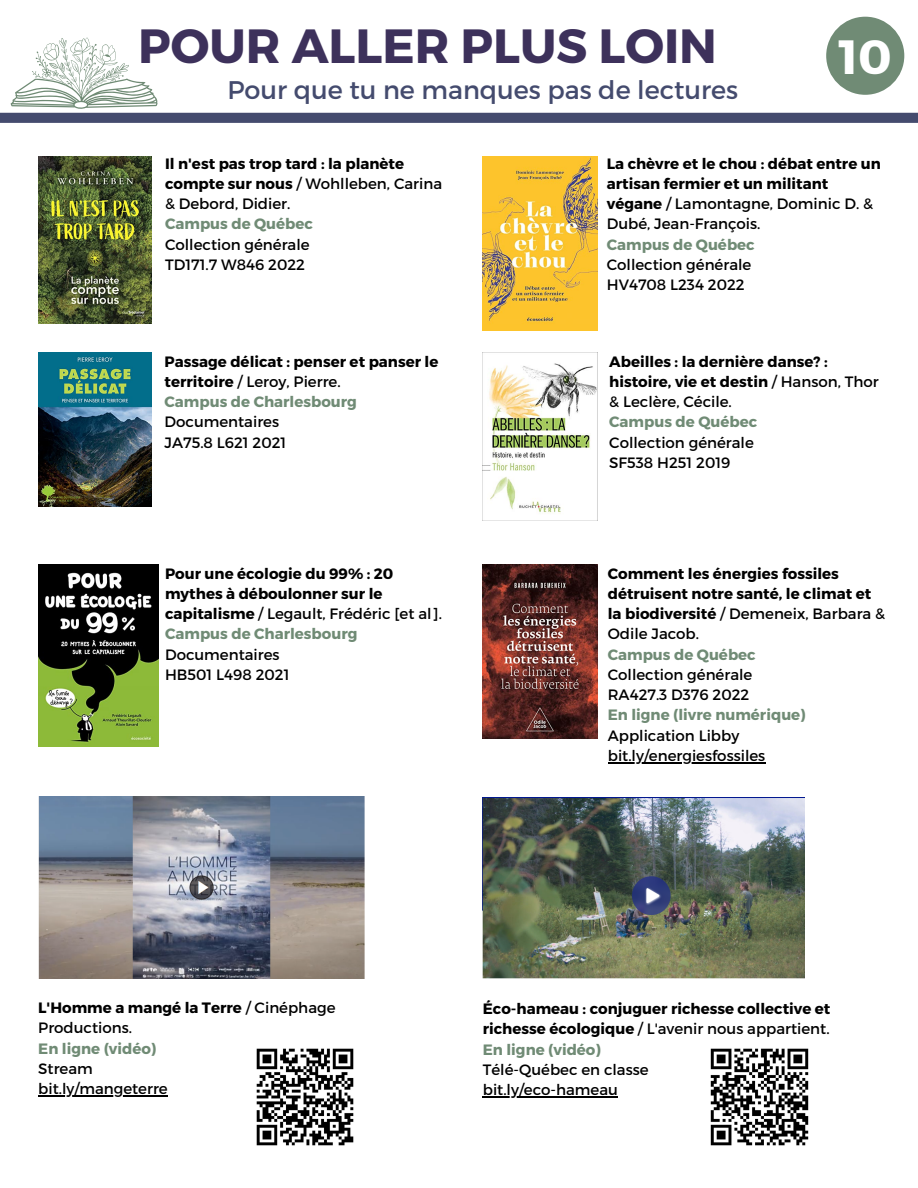
<style>
.page{position:relative;width:918px;height:1188px;background:#fff}
.page>*{position:absolute;margin:0;border:0;box-sizing:border-box;transform-origin:0 0}
.t1{font:700 48px "Montserrat";color:#3d315b}
.t2{font:700 48px "Montserrat";color:#fff}
.t3{font:25.5px "Montserrat";color:#444b6e}
.t4{font:700 15px/20.2px "Montserrat";color:#000}
.t5{font:15px/20.2px "Montserrat";color:#000}
.t6{font:700 15px "Montserrat";color:#708b75}
.s1{font-weight:400}
.s2{font-weight:700}
</style>
<div class="page">
<div style="left:826px;top:17px;width:78px;height:78px;background:#708b75;border-radius:50%"></div>
<div style="left:0;top:113px;width:918px;height:10px;background:#444b6e"></div>
<svg style="left:11px;top:37px;width:147px;height:72px"></svg>
<img style="left:38px;top:157px;width:114px;height:166px">
<img style="left:38px;top:352px;width:114px;height:155px">
<img style="left:483px;top:157px;width:115px;height:174px">
<img style="left:483px;top:352px;width:115px;height:168px">
<img style="left:483px;top:564px;width:115px;height:175px">
<img style="left:38px;top:564px;width:121px;height:183px">
<img style="left:256px;top:1048px;width:98px;height:98px">
<img style="left:38px;top:797px;width:327px;height:182px">
<hr style="left:608px;top:762px;width:157px;height:1px;background:#000">
<hr style="left:38px;top:1095px;width:130px;height:1px;background:#000">
<img style="left:483px;top:797px;width:322px;height:181px">
<img style="left:710px;top:1048px;width:99px;height:98px">
<hr style="left:483px;top:1096px;width:135px;height:1px;background:#000">
<p class="t1" style="left:138px;top:15px;width:580px">POUR ALLER PLUS LOIN</p>
<p class="t2" style="left:839px;top:26px;width:55px">10</p>
<p class="t3" style="left:227px;top:73px;width:512px">Pour que tu ne manques pas de lectures</p>
<p class="t4" style="left:165px;top:152px;width:279px">Il n'est pas trop tard : la planète compte sur nous <span class="s1">/ Wohlleben, Carina &amp; Debord, Didier.</span></p>
<p class="t6" style="left:165px;top:214px;width:149px">Campus de Québec</p>
<p class="t5" style="left:165px;top:233px;width:146px">Collection générale</p>
<p class="t5" style="left:165px;top:254px;width:141px">TD171.7 W846 2022</p>
<p class="t4" style="left:165px;top:350px;width:275px">Passage délicat : penser et panser le territoire <span class="s1">/ Leroy, Pierre.</span></p>
<p class="t6" style="left:165px;top:392px;width:194px">Campus de Charlesbourg</p>
<p class="t5" style="left:165px;top:411px;width:116px">Documentaires</p>
<p class="t5" style="left:165px;top:431px;width:123px">JA75.8 L621 2021</p>
<p class="t4" style="left:165px;top:562px;width:278px">Pour une écologie du 99% : 20 mythes à déboulonner sur le capitalisme <span class="s1">/ Legault, Frédéric [et al].</span></p>
<p class="t6" style="left:165px;top:624px;width:194px">Campus de Charlesbourg</p>
<p class="t5" style="left:165px;top:643px;width:116px">Documentaires</p>
<p class="t5" style="left:165px;top:664px;width:126px">HB501 L498 2021</p>
<p class="t4" style="left:607px;top:152px;width:276px">La chèvre et le chou : débat entre un artisan fermier et un militant végane <span class="s1">/ Lamontagne, Dominic D. &amp;<br>Dubé, Jean-François.</span></p>
<p class="t6" style="left:607px;top:234px;width:149px">Campus de Québec</p>
<p class="t5" style="left:607px;top:254px;width:146px">Collection générale</p>
<p class="t5" style="left:607px;top:274px;width:139px">HV4708 L234 2022</p>
<p class="t4" style="left:609px;top:350px;width:271px">Abeilles : la dernière danse? : histoire, vie et destin <span class="s1">/ Hanson, Thor &amp; Leclère, Cécile.</span></p>
<p class="t6" style="left:609px;top:412px;width:149px">Campus de Québec</p>
<p class="t5" style="left:609px;top:431px;width:146px">Collection générale</p>
<p class="t5" style="left:609px;top:452px;width:123px">SF538 H251 2019</p>
<p class="t4" style="left:608px;top:562px;width:279px">Comment les énergies fossiles détruisent notre santé, le climat et la biodiversité <span class="s1">/ Demeneix, Barbara &amp;<br>Odile Jacob.</span></p>
<p class="t6" style="left:608px;top:645px;width:149px">Campus de Québec</p>
<p class="t5" style="left:608px;top:664px;width:146px">Collection générale</p>
<p class="t5" style="left:608px;top:684px;width:143px">RA427.3 D376 2022</p>
<p class="t6" style="left:608px;top:705px;width:199px">En ligne (livre numérique)</p>
<p class="t5" style="left:608px;top:724px;width:133px">Application Libby</p>
<p class="t5" style="left:608px;top:745px;width:159px">bit.ly/energiesfossiles</p>
<p class="t5" style="left:38px;top:997px;width:299px"><span class="s2">L'Homme a mangé la Terre</span> / Cinéphage<br>Productions.</p>
<p class="t6" style="left:38px;top:1038px;width:120px">En ligne (vidéo)</p>
<p class="t5" style="left:38px;top:1058px;width:56px">Stream</p>
<p class="t5" style="left:38px;top:1078px;width:131px">bit.ly/mangeterre</p>
<p class="t4" style="left:483px;top:998px;width:349px">Éco-hameau : conjuguer richesse collective et richesse écologique <span class="s1">/ L'avenir nous appartient.</span></p>
<p class="t6" style="left:483px;top:1039px;width:120px">En ligne (vidéo)</p>
<p class="t5" style="left:483px;top:1059px;width:167px">Télé-Québec en classe</p>
<p class="t5" style="left:483px;top:1079px;width:137px">bit.ly/eco-hameau</p>
</div>
